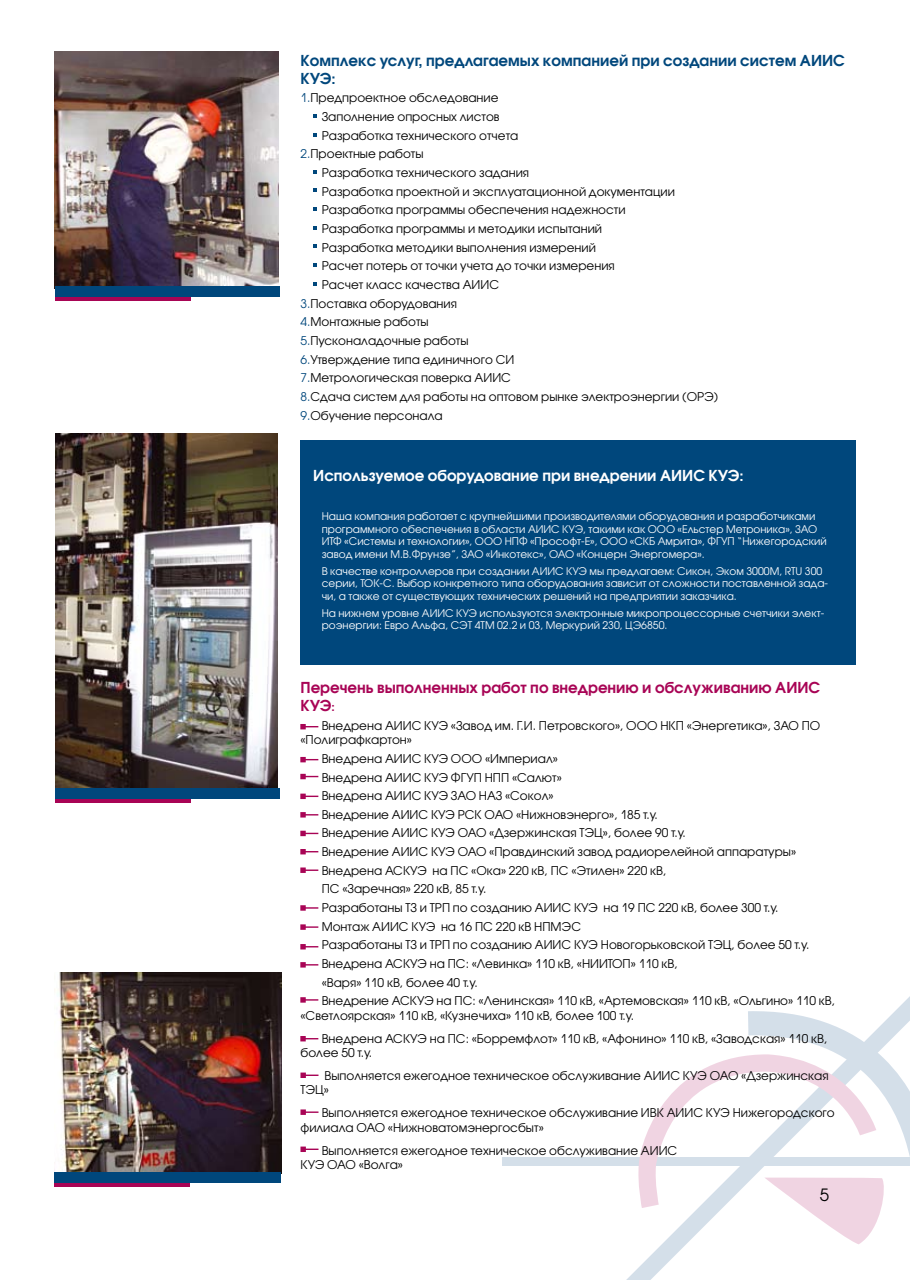
<style>
.page{position:relative;width:910px;height:1280px;background:#fff}
.page>*{position:absolute;margin:0;border:0;box-sizing:border-box;transform-origin:0 0}
.t1{font:600 15px/18px "Avant Garde Gothic C";color:#00477c}
.t2{font:600 15px/18px "Avant Garde Gothic C";color:#a80455}
.t3{font:600 15px "Avant Garde Gothic C";color:#fff}
.t4{font:12px/18.6px "Avant Garde Gothic C";color:#000}
.t5{font:10.5px/12.6px "Avant Garde Gothic C";color:#fff}
.s1{color:#00477c}
.s2{font-size:12px}
</style>
<div class="page">
<svg style="left:612px;top:996px;width:298px;height:284px"></svg>
<div style="left:503px;top:1157px;width:407px;height:8px;background:#d4dfe9"></div>
<svg style="left:637px;top:1010px;width:273px;height:234px"></svg>
<div style="left:300px;top:440px;width:556px;height:224px;background:#00477c"></div>
<img style="left:54px;top:973px;width:227px;height:199px">
<img style="left:55px;top:52px;width:224px;height:235px">
<svg style="left:313px;top:170px;width:3px;height:4px"></svg>
<svg style="left:313px;top:114px;width:3px;height:4px"></svg>
<svg style="left:313px;top:133px;width:3px;height:4px"></svg>
<svg style="left:313px;top:188px;width:3px;height:4px"></svg>
<svg style="left:313px;top:207px;width:3px;height:4px"></svg>
<svg style="left:313px;top:226px;width:3px;height:4px"></svg>
<svg style="left:313px;top:244px;width:3px;height:4px"></svg>
<svg style="left:313px;top:263px;width:3px;height:4px"></svg>
<svg style="left:313px;top:282px;width:3px;height:4px"></svg>
<svg style="left:300px;top:724px;width:18px;height:5px"></svg>
<svg style="left:300px;top:757px;width:18px;height:5px"></svg>
<svg style="left:300px;top:774px;width:18px;height:5px"></svg>
<svg style="left:300px;top:794px;width:18px;height:5px"></svg>
<svg style="left:300px;top:812px;width:18px;height:5px"></svg>
<svg style="left:300px;top:831px;width:18px;height:5px"></svg>
<svg style="left:300px;top:849px;width:18px;height:5px"></svg>
<svg style="left:300px;top:867px;width:18px;height:6px"></svg>
<svg style="left:300px;top:905px;width:18px;height:6px"></svg>
<svg style="left:300px;top:924px;width:18px;height:6px"></svg>
<svg style="left:300px;top:944px;width:18px;height:5px"></svg>
<svg style="left:300px;top:962px;width:18px;height:5px"></svg>
<svg style="left:300px;top:997px;width:18px;height:6px"></svg>
<svg style="left:300px;top:1036px;width:18px;height:5px"></svg>
<div style="left:55px;top:287px;width:225px;height:10px;background:#00477c"></div>
<hr style="left:55px;top:297px;width:136px;height:4px;background:#a80455">
<div style="left:54px;top:1172px;width:227px;height:10px;background:#00477c"></div>
<svg style="left:54px;top:1182px;width:136px;height:4px"></svg>
<img style="left:55px;top:433px;width:223px;height:354px">
<div style="left:55px;top:788px;width:224px;height:10px;background:#00477c"></div>
<hr style="left:55px;top:799px;width:136px;height:4px;background:#a80455">
<svg style="left:300px;top:1072px;width:18px;height:6px"></svg>
<svg style="left:300px;top:1109px;width:18px;height:6px"></svg>
<svg style="left:300px;top:1146px;width:18px;height:6px"></svg>
<p class="t1" style="left:300px;top:51px;width:546px">Комплекс услуг, предлагаемых компанией при создании систем АИИС<br>КУЭ:</p>
<p class="t4" style="left:300px;top:89px;width:200px"><span class="s1">1 .</span>Предпроектное обследование</p>
<p class="t4" style="left:322px;top:107px;width:179px">Заполнение опросных листов</p>
<p class="t4" style="left:322px;top:126px;width:198px">Разработка технического отчета</p>
<p class="t4" style="left:300px;top:145px;width:125px"><span class="s1">2.</span>Проектные работы</p>
<p class="t4" style="left:322px;top:163px;width:209px">Разработка технического задания</p>
<p class="t4" style="left:322px;top:182px;width:355px">Разработка проектной и эксплуатационной документации</p>
<p class="t4" style="left:322px;top:201px;width:305px">Разработка программы обеспечения надежности</p>
<p class="t4" style="left:322px;top:219px;width:282px">Разработка программы и методики испытаний</p>
<p class="t4" style="left:322px;top:238px;width:276px">Разработка методики выполнения измерений</p>
<p class="t4" style="left:322px;top:257px;width:295px">Расчет потерь от точки учета до точки измерения</p>
<p class="t4" style="left:322px;top:275px;width:179px">Расчет класс качества АИИС</p>
<p class="t4" style="left:300px;top:294px;width:158px"><span class="s1">3.</span>Поставка оборудования</p>
<p class="t4" style="left:300px;top:313px;width:130px"><span class="s1">4.</span>Монтажные работы</p>
<p class="t4" style="left:300px;top:331px;width:170px"><span class="s1">5.</span>Пусконаладочные работы</p>
<p class="t4" style="left:300px;top:350px;width:215px"><span class="s1">6.</span>Утверждение типа единичного СИ</p>
<p class="t4" style="left:300px;top:368px;width:212px"><span class="s1">7.</span>Метрологическая поверка АИИС</p>
<p class="t4" style="left:300px;top:387px;width:419px"><span class="s1">8.</span>Сдача систем для работы на оптовом рынке электроэнергии (ОРЭ)</p>
<p class="t4" style="left:300px;top:406px;width:144px"><span class="s1">9.</span>Обучение персонала</p>
<p class="t3" style="left:313px;top:466px;width:432px">Используемое оборудование при внедрении АИИС КУЭ:</p>
<p class="t5" style="left:322px;top:510px;width:506px">Наша компания работает с крупнейшими производителями оборудования и разработчиками программного обеспечения в области АИИС КУЭ, такими как ООО «Ельстер Метроника», ЗАО ИТФ «Системы и технологии», ООО НПФ «Прософт-Е», ООО «СКБ Амрита», ФГУП “Нижегородский завод имени М.В.Фрунзе”, ЗАО «Инкотекс», ОАО «Концерн Энергомера».</p>
<p class="t5" style="left:322px;top:564px;width:508px">В качестве контроллеров при создании АИИС КУЭ мы предлагаем: Сикон, Эком 3000М, RTU 300 серии, ТОК-С. Выбор конкретного типа оборудования зависит от сложности поставленной зада&shy;чи, а также от существующих технических решений на предприятии заказчика.</p>
<p class="t5" style="left:322px;top:606px;width:504px">На нижнем уровне АИИС КУЭ используются электронные микропроцессорные счетчики элект&shy;роэнергии: Евро Альфа, СЭТ 4ТМ 02.2 и 03, Меркурий 230, ЦЭ6850.</p>
<p class="t2" style="left:300px;top:678px;width:521px">Перечень выполненных работ по внедрению и обслуживанию АИИС<br>КУЭ<span class="s2">:</span></p>
<p class="t4" style="left:300px;top:718px;width:521px;line-height:14.4px;text-indent:21px">Внедрена АИИС КУЭ «Завод им. Г.И. Петровского», ООО НКП «Энергетика», ЗАО ПО «Полиграфкартон»</p>
<p class="t4" style="left:322px;top:749px;width:515px">Внедрена АИИС КУЭ ООО «Империал»<br>Внедрена АИИС КУЭ ФГУП НПП «Салют»<br>Внедрена АИИС КУЭ ЗАО НАЗ «Сокол»<br>Внедрение АИИС КУЭ РСК ОАО «Нижновэнерго», 1 85 т.у.<br>Внедрение АИИС КУЭ ОАО «Дзержинская ТЭЦ», более 90 т.у.<br>Внедрение АИИС КУЭ ОАО «Правдинский завод радиорелейной аппаратуры» Внедрена АСКУЭ на ПС «Ока» 220 кВ, ПС «Этилен» 220 кВ,<br>ПС «Заречная» 220 кВ, 85 т.у.<br>Разработаны ТЗ и ТРП по созданию АИИС КУЭ на 1 9 ПС 220 кВ, более 300 т.у.<br>Монтаж АИИС КУЭ на 1 6 ПС 220 кВ НПМЭС<br>Разработаны ТЗ и ТРП по созданию АИИС КУЭ Новогорьковской ТЭЦ, более 50 т.у.<br>Внедрена АСКУЭ на ПС: «Левинка» 11 0 кВ, «НИИТОП» 11 0 кВ,<br>«Варя» 11 0 кВ, более 40 т.у.<br>Внедрение АСКУЭ на ПС: «Ленинская» 11 0 кВ, «Артемовская» 11 0 кВ, «Ольгино» 11 0 кВ,</p>
<p class="t4" style="left:322px;top:1004px;width:507px;line-height:23px;text-indent:-21px">«Светлоярская» 11 0 кВ, «Кузнечиха» 11 0 кВ, более 1 00 т.у.<br>Внедрена АСКУЭ на ПС: «Борремфлот» 11 0 кВ, «Афонино» 11 0 кВ, «Заводская» 11 0 кВ,</p>
<p class="t4" style="left:325px;top:1041px;width:506px;line-height:23px;text-indent:-24px">более 50 т.у.<br>Выполняется ежегодное техническое обслуживание АИИС КУЭ ОАО «Дзержинская</p>
<p class="t4" style="left:322px;top:1078px;width:514px;line-height:23px;text-indent:-21px">ТЭЦ»<br>Выполняется ежегодное техническое обслуживание ИВК АИИС КУЭ Нижегородского</p>
<p class="t4" style="left:322px;top:1116px;width:357px;line-height:23px;text-indent:-21px">филиала ОАО «Нижноватомэнергосбыт»<br>Выполняется ежегодное техническое обслуживание АИИС</p>
<p class="t4" style="left:300px;top:1155px;width:104px">КУЭ ОАО «Волга»</p>
</div>
